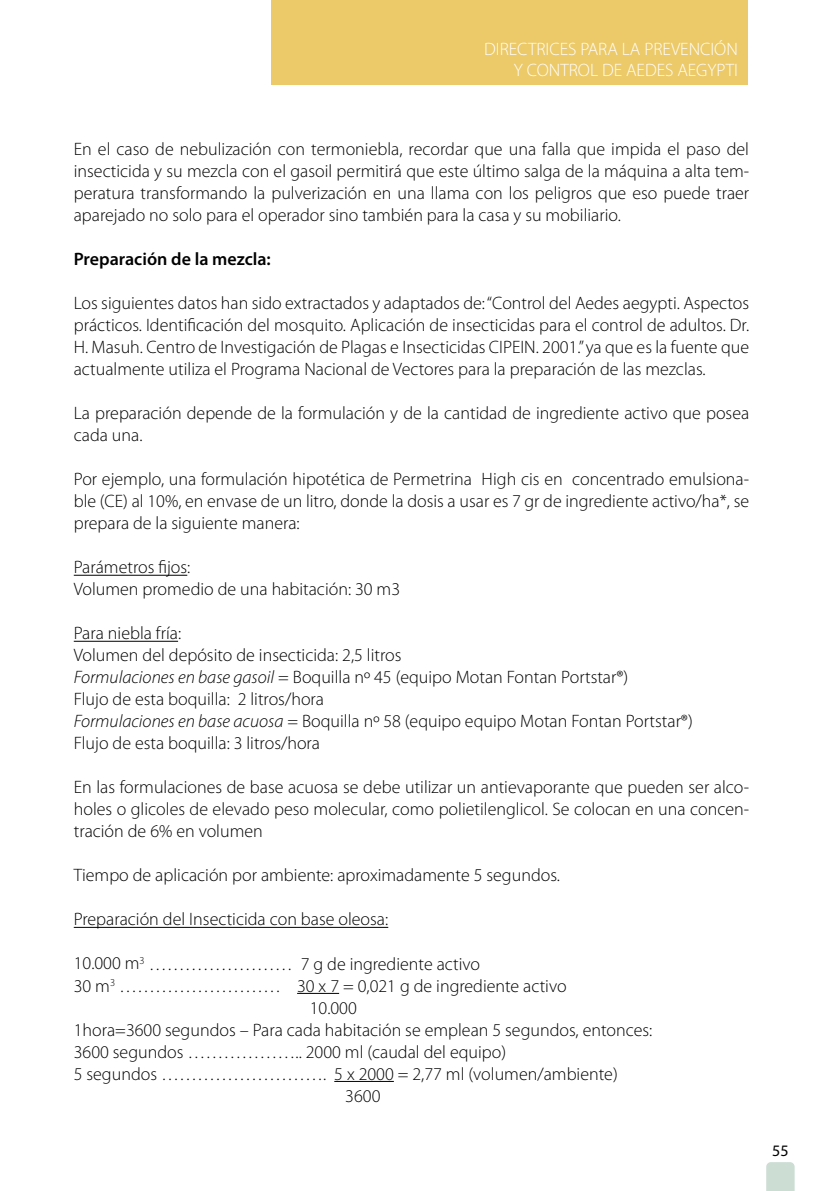
<style>
.page{position:relative;width:823px;height:1191px;background:#fff}
.page>*{position:absolute;margin:0;border:0;box-sizing:border-box;transform-origin:0 0}
.t1{font:300 18px/22px "Myriad Pro";color:#000;text-align:justify}
.t2{font:300 18px/21.6px "Myriad Pro";color:#fff;text-align:right}
.t3{font:600 18px "Myriad Pro";color:#000}
.t4{font:16px "Myriad Pro";color:#000}
.s1{font-style:italic}
</style>
<div class="page">
<svg style="left:766px;top:1162px;width:28px;height:29px"></svg>
<div style="left:271px;top:0;width:476px;height:85px;background:#ecca69"></div>
<hr style="left:74px;top:575px;width:113px;height:1px;background:#000">
<hr style="left:74px;top:641px;width:104px;height:1px;background:#000">
<hr style="left:74px;top:927px;width:314px;height:1px;background:#000">
<hr style="left:297px;top:993px;width:42px;height:1px;background:#000">
<hr style="left:334px;top:1081px;width:59px;height:1px;background:#000">
<p class="t2" style="left:484px;top:38px;width:255px">DIRECTRICES PARA LA PREVENCIÓN<br>Y CONTROL DE AEDES AEGYPTI</p>
<p class="t1" style="left:74px;top:138px;width:676px">En el caso de nebulización con termoniebla, recordar que una falla que impida el paso del insecticida y su mezcla con el gasoil permitirá que este último salga de la máquina a alta tem&shy;peratura transformando la pulverización en una llama con los peligros que eso puede traer aparejado no solo para el operador sino también para la casa y su mobiliario.</p>
<p class="t3" style="left:74px;top:248px;width:198px">Preparación de la mezcla:</p>
<p class="t1" style="left:74px;top:292px;width:676px">Los siguientes datos han sido extractados y adaptados de: “Control del Aedes aegypti. Aspectos prácticos. Identificación del mosquito. Aplicación de insecticidas para el control de adultos. Dr.<br>H. Masuh. Centro de Investigación de Plagas e Insecticidas CIPEIN. 2001.” ya que es la fuente que actualmente utiliza el Programa Nacional de Vectores para la preparación de las mezclas.</p>
<p class="t1" style="left:74px;top:402px;width:676px">La preparación depende de la formulación y de la cantidad de ingrediente activo que posea cada una.</p>
<p class="t1" style="left:74px;top:468px;width:676px">Por ejemplo, una formulación hipotética de Permetrina High cis en concentrado emulsiona&shy;ble (CE) al 10%, en envase de un litro, donde la dosis a usar es 7 gr de ingrediente activo/ha*, se prepara de la siguiente manera:</p>
<p class="t1" style="left:74px;top:556px;width:328px">Parámetros fijos:<br>Volumen promedio de una habitación: 30 m3</p>
<p class="t1" style="left:74px;top:622px;width:620px;text-align:left">Para niebla fría:<br>Volumen del depósito de insecticida: 2,5 litros<br><span class="s1">Formulaciones en base gasoil</span> = Boquilla nº 45 (equipo Motan Fontan Portstar®)<br>Flujo de esta boquilla: 2 litros/hora<br><span class="s1">Formulaciones en base acuosa</span> = Boquilla nº 58 (equipo equipo Motan Fontan Portstar®)<br>Flujo de esta boquilla: 3 litros/hora</p>
<p class="t1" style="left:74px;top:776px;width:676px">En las formulaciones de base acuosa se debe utilizar un antievaporante que pueden ser alco&shy;holes o glicoles de elevado peso molecular, como polietilenglicol. Se colocan en una concen&shy;tración de 6% en volumen</p>
<p class="t1" style="left:74px;top:864px;width:487px">Tiempo de aplicación por ambiente: aproximadamente 5 segundos.</p>
<p class="t1" style="left:74px;top:908px;width:316px">Preparación del Insecticida con base oleosa:</p>
<p class="t1" style="left:74px;top:952px;width:407px">10.000 m<sup>3</sup> …………………… 7 g de ingrediente activo</p>
<p class="t1" style="left:74px;top:974px;width:494px">30 m<sup>3</sup> ……………………… 30 x 7 = 0,021 g de ingrediente activo</p>
<p class="t1" style="left:309px;top:996px;width:49px">10.000</p>
<p class="t1" style="left:74px;top:1018px;width:579px">1hora=3600 segundos – Para cada habitación se emplean 5 segundos, entonces:</p>
<p class="t1" style="left:74px;top:1040px;width:433px">3600 segundos ……………….. 2000 ml (caudal del equipo)</p>
<p class="t1" style="left:74px;top:1062px;width:545px">5 segundos ………………………. 5 x 2000 = 2,77 ml (volumen/ambiente)</p>
<p class="t1" style="left:345px;top:1084px;width:37px">3600</p>
<p class="t4" style="left:771px;top:1140px;width:18px">55</p>
</div>
